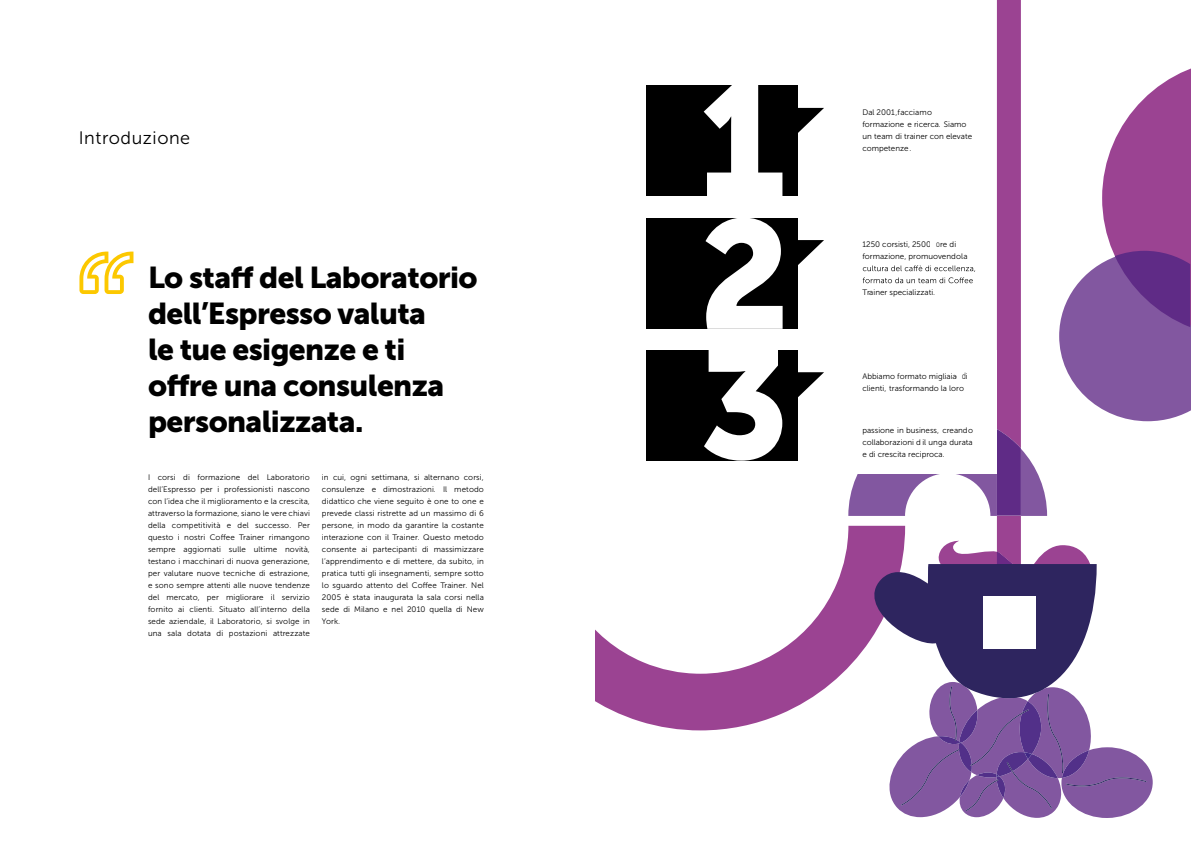
<style>
.page{position:relative;width:1191px;height:842px;background:#fff}
.page>*{position:absolute;margin:0;border:0;box-sizing:border-box;transform-origin:0 0}
.t1{font:158.6px "Museo Sans 900";color:#fff}
.t2{font:154px "Museo Sans 900";color:#fff}
.t3{font:153px "Museo Sans 900";color:#fff}
.t4{font:30px/36px "Museo Sans 900";letter-spacing:-.02em;color:#000}
.t5{font:18px "Museo Sans 300";letter-spacing:.03em;color:#000}
.t6{font:100 9px "PF Din Text Cond Pro";color:#000}
.t7{font:8px/12px "Museo Sans 300";color:#000;text-align:justify}
</style>
<div class="page">
<svg style="left:79px;top:252px;width:54px;height:42px"></svg>
<svg style="left:595px;top:538px;width:253px;height:192px"></svg>
<div style="left:646px;top:86px;width:152px;height:110px;background:#000"></div>
<svg style="left:798px;top:108px;width:26px;height:25px"></svg>
<div style="left:646px;top:218px;width:152px;height:110px;background:#000"></div>
<svg style="left:798px;top:240px;width:26px;height:25px"></svg>
<div style="left:646px;top:350px;width:152px;height:110px;background:#000"></div>
<svg style="left:798px;top:372px;width:26px;height:25px"></svg>
<svg style="left:848px;top:0;width:343px;height:818px"></svg>
<div style="left:844px;top:350px;width:153px;height:124px;background:#fff"></div>
<div style="left:930px;top:241px;width:9px;height:8px;background:#fff"></div>
<h3 class="t5" style="left:79px;top:128px;width:113px">Introduzione</h3>
<h3 class="t4" style="left:148px;top:259px;width:331px">Lo staff del Laboratorio dell’Espresso valuta<br>le tue esigenze e ti offre una consulenza personalizzata.</h3>
<p class="t7" style="left:148px;top:471px;width:163px">I corsi di formazione del Laboratorio dell’Espresso per i professionisti nascono con l’idea che il miglioramento e la crescita, attraverso la formazione, siano le vere chiavi della competitività e del successo. Per questo i nostri Coffee Trainer rimangono sempre aggiornati sulle ultime novità, testano i macchinari di nuova generazione, per valutare nuove tecniche di estrazione, e sono sempre attenti alle nuove tendenze del mercato, per migliorare il servizio fornito ai clienti. Situato all’interno della sede aziendale, il Laboratorio, si svolge in una sala dotata di postazioni attrezzate</p>
<p class="t7" style="left:322px;top:471px;width:163px">in cui, ogni settimana, si alternano corsi, consulenze e dimostrazioni. Il metodo didattico che viene seguito è one to one e prevede classi ristrette ad un massimo di 6 persone, in modo da garantire la costante interazione con il Trainer. Questo metodo consente ai partecipanti di massimizzare l’apprendimento e di mettere, da subito, in pratica tutti gli insegnamenti, sempre sotto lo sguardo attento del Coffee Trainer. Nel 2005 è stata inaugurata la sala corsi nella sede di Milano e nel 2010 quella di New York.</p>
<h1 class="t1" style="left:698px;top:51px;width:89px">1</h1>
<h3 class="t3" style="left:699px;top:188px;width:93px">2</h3>
<h2 class="t2" style="left:699px;top:317px;width:92px">3</h2>
<p class="t7" style="left:862px;top:106px;width:111px;text-align:left">Dal 2001,facciamo formazione e ricerca. Siamo un team di trainer con elevate competenze.</p>
<p class="t7" style="left:862px;top:238px;width:107px">1250 corsisti, 2500o re di formazione, promuovendola</p>
<p class="t7" style="left:862px;top:286px;width:74px">Trainer specializzati.</p>
<p class="t6" style="left:936px;top:239px;width:5px">o</p>
<p class="t6" style="left:962px;top:371px;width:5px">d</p>
<p class="t7" style="left:862px;top:371px;width:107px">Abbiamo formato migliaiad i clienti, trasformando la loro</p>
<p class="t7" style="left:862px;top:425px;width:112px">passione in business, creando collaborazioni d il unga durata e di crescita reciproca.</p>
</div>
